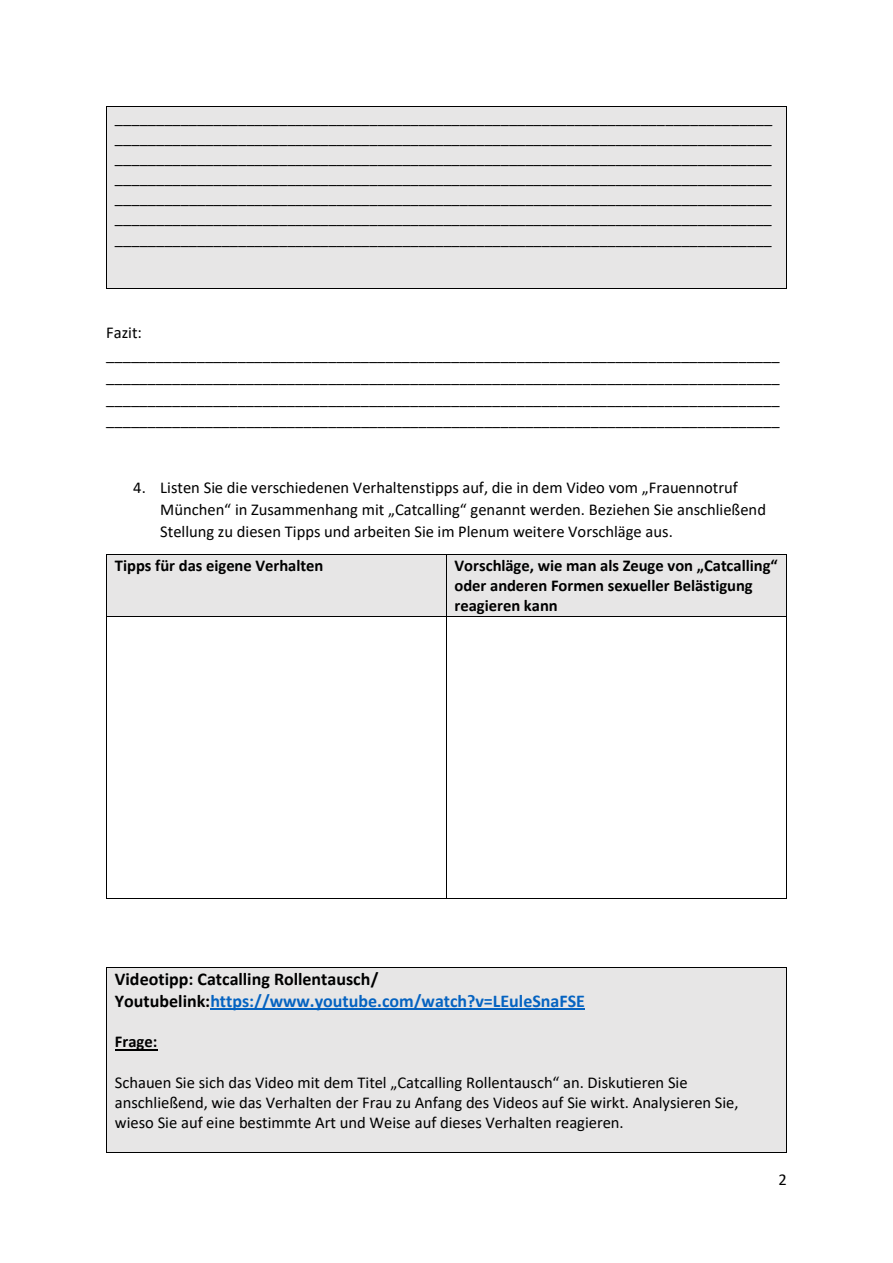
<style>
.page{position:relative;width:893px;height:1263px;background:#fff}
.page>*{position:absolute;margin:0;border:0;box-sizing:border-box;transform-origin:0 0}
.t1{font:700 18px/21.9px "Calibri";color:#000}
.t2{font:16.5px/20.1px "Calibri";color:#000}
.t3{font:700 16.5px/20.1px "Calibri";color:#000}
.s1{color:#0563c1}
</style>
<div class="page">
<div style="left:107px;top:107px;width:679px;height:181px;background:#e7e6e6"></div>
<hr style="left:107px;top:106px;width:679px;height:1px;background:#000">
<hr style="left:106px;top:107px;width:1px;height:181px;background:#000">
<hr style="left:107px;top:288px;width:679px;height:1px;background:#000">
<hr style="left:786px;top:107px;width:1px;height:181px;background:#000">
<div style="left:107px;top:555px;width:339px;height:61px;background:#e7e6e6"></div>
<div style="left:447px;top:555px;width:339px;height:61px;background:#e7e6e6"></div>
<hr style="left:107px;top:554px;width:339px;height:1px;background:#000">
<hr style="left:447px;top:554px;width:339px;height:1px;background:#000">
<hr style="left:106px;top:555px;width:1px;height:61px;background:#000">
<hr style="left:446px;top:555px;width:1px;height:61px;background:#000">
<hr style="left:786px;top:555px;width:1px;height:61px;background:#000">
<hr style="left:107px;top:616px;width:339px;height:1px;background:#000">
<hr style="left:447px;top:616px;width:339px;height:1px;background:#000">
<hr style="left:106px;top:616px;width:1px;height:283px;background:#000">
<hr style="left:107px;top:899px;width:339px;height:1px;background:#000">
<hr style="left:446px;top:616px;width:1px;height:283px;background:#000">
<hr style="left:447px;top:899px;width:339px;height:1px;background:#000">
<hr style="left:786px;top:616px;width:1px;height:283px;background:#000">
<div style="left:107px;top:967px;width:679px;height:185px;background:#e7e6e6"></div>
<hr style="left:210px;top:1009px;width:375px;height:1px;background:#0563c1">
<hr style="left:115px;top:1049px;width:42px;height:1px;background:#000">
<hr style="left:107px;top:967px;width:679px;height:1px;background:#000">
<hr style="left:106px;top:967px;width:1px;height:185px;background:#000">
<hr style="left:107px;top:1152px;width:679px;height:1px;background:#000">
<hr style="left:786px;top:967px;width:1px;height:185px;background:#000">
<p class="t2" style="left:115px;top:108px;width:659px;text-align:justify">________________________________________________________________________________ ________________________________________________________________________________ ________________________________________________________________________________ ________________________________________________________________________________ ________________________________________________________________________________ ________________________________________________________________________________ ________________________________________________________________________________</p>
<p class="t2" style="left:106px;top:323px;width:675px;line-height:21.8px">Fazit: __________________________________________________________________________________ __________________________________________________________________________________ __________________________________________________________________________________ __________________________________________________________________________________</p>
<p class="t2" style="left:160px;top:478px;width:607px;line-height:21.8px;text-indent:-27px">4. Listen Sie die verschiedenen Verhaltenstipps auf, die in dem Video vom „Frauennotruf<br>München“ in Zusammenhang mit „Catcalling“ genannt werden. Beziehen Sie anschließend<br>Stellung zu diesen Tipps und arbeiten Sie im Plenum weitere Vorschläge aus.</p>
<p class="t3" style="left:115px;top:557px;width:210px">Tipps für das eigene Verhalten</p>
<p class="t3" style="left:455px;top:557px;width:325px">Vorschläge, wie man als Zeuge von „Catcalling“ oder anderen Formen sexueller Belästigung reagieren kann</p>
<p class="t1" style="left:115px;top:969px;width:472px">Videotipp: Catcalling Rollentausch/<br>Youtubelink:<span class="s1">https://www.youtube.com/watch?v=LEuleSnaFSE</span></p>
<p class="t3" style="left:115px;top:1033px;width:44px">Frage:</p>
<p class="t2" style="left:115px;top:1073px;width:625px">Schauen Sie sich das Video mit dem Titel „Catcalling Rollentausch“ an. Diskutieren Sie anschließend, wie das Verhalten der Frau zu Anfang des Videos auf Sie wirkt. Analysieren Sie, wieso Sie auf eine bestimmte Art und Weise auf dieses Verhalten reagieren.</p>
<p class="t2" style="left:778px;top:1171px;width:10px">2</p>
</div>
